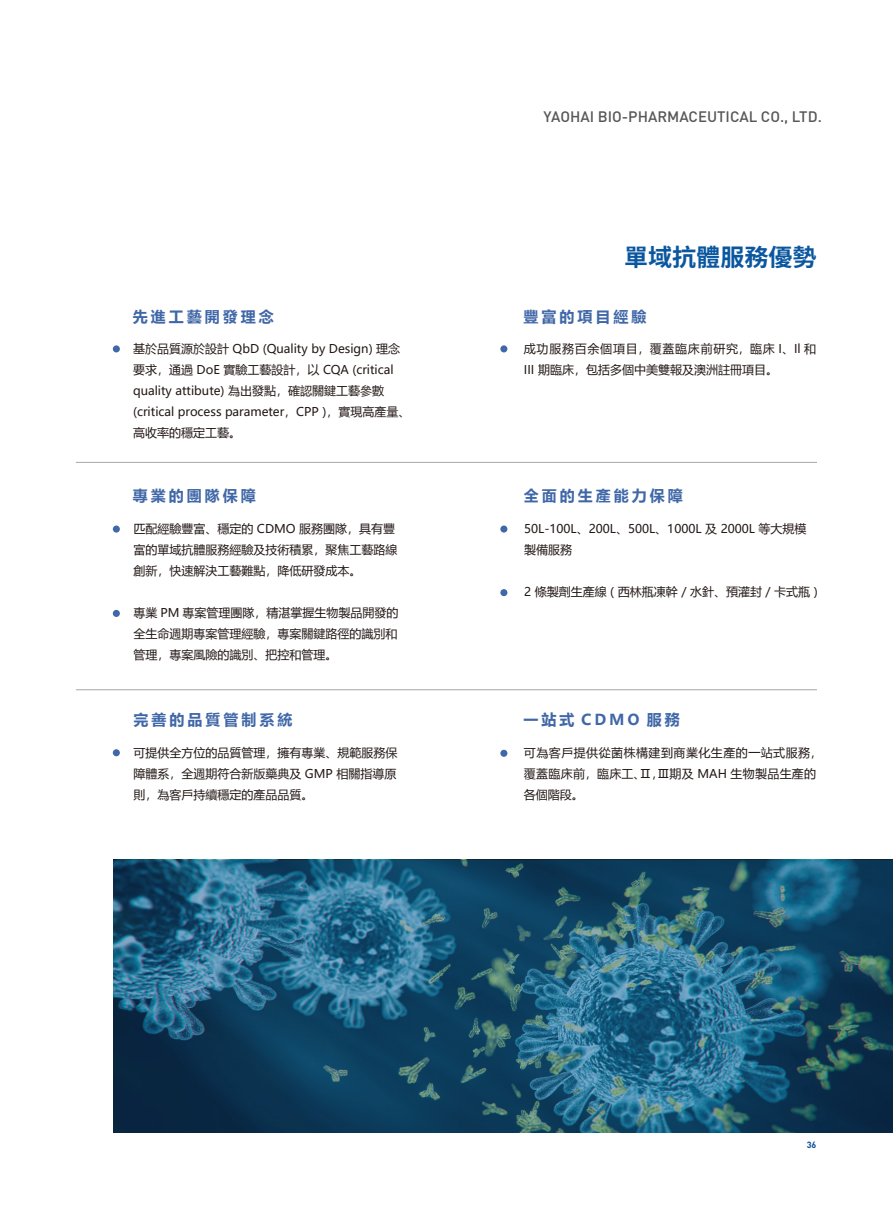
<style>
.page{position:relative;width:893px;height:1212px;background:#fff}
.page>*{position:absolute;margin:0;border:0;box-sizing:border-box;transform-origin:0 0}
.t1{font:700 24px "Source Han Sans CN";color:#0b579f}
.t2{font:700 15px "Microsoft Ya Hei";letter-spacing:.2em;color:#4067a7}
.t3{font:500 15px "DIN Pro";color:#585656}
.t4{font:12px/21px "Microsoft Ya Hei";color:#221815}
.t5{font:12px/21px "Microsoft Ya Hei";letter-spacing:.04em;color:#221815}
.t6{font:700 9px "DIN Pro";color:#0d509a}
</style>
<div class="page">
<hr style="left:76px;top:462px;width:741px;height:1px;background:#a7a7a8">
<hr style="left:76px;top:689px;width:741px;height:1px;background:#a7a7a8">
<div style="left:113px;top:525px;width:7px;height:8px;background:#4067a7;border-radius:50%"></div>
<div style="left:113px;top:610px;width:7px;height:7px;background:#4067a7;border-radius:50%"></div>
<div style="left:500px;top:525px;width:7px;height:8px;background:#4067a7;border-radius:50%"></div>
<div style="left:500px;top:589px;width:7px;height:7px;background:#4067a7;border-radius:50%"></div>
<div style="left:500px;top:750px;width:7px;height:7px;background:#4067a7;border-radius:50%"></div>
<div style="left:113px;top:749px;width:7px;height:7px;background:#4067a7;border-radius:50%"></div>
<div style="left:113px;top:345px;width:7px;height:7px;background:#4067a7;border-radius:50%"></div>
<div style="left:500px;top:345px;width:7px;height:7px;background:#4067a7;border-radius:50%"></div>
<svg style="left:113px;top:860px;width:779px;height:272px;background:#1d5572"></svg>
<p class="t3" style="left:544px;top:106px;width:280px">YAOHAI BIO-PHARMACEUTICAL CO., LTD.</p>
<h1 class="t1" style="left:624px;top:244px;width:194px">單域抗體服務優勢</h1>
<p class="t2" style="left:133px;top:306px;width:142px">先進工藝開發理念</p>
<p class="t2" style="left:524px;top:306px;width:124px">豐富的項目經驗</p>
<p class="t4" style="left:133px;top:338px;width:279px">基於品質源於設計 QbD (Quality by Design) 理念要求，通過 DoE 實驗工藝設計，以 CQA (critical quality attibute) 為出發點，確認關鍵工藝參數(critical process parameter，CPP )，實現高產量、高收率的穩定工藝。</p>
<p class="t4" style="left:524px;top:338px;width:294px">成功服務百余個項目，覆蓋臨床前研究，臨床 I、Il 和<br>III 期臨床，包括多個中美雙報及澳洲註冊項目。</p>
<p class="t2" style="left:133px;top:485px;width:124px">專業的團隊保障</p>
<p class="t2" style="left:524px;top:485px;width:160px">全面的生產能力保障</p>
<p class="t4" style="left:133px;top:518px;width:265px">匹配經驗豐富、穩定的 CDMO 服務團隊，具有豐富的單域抗體服務經驗及技術積累，聚焦工藝路線創新，快速解決工藝難點，降低研發成本。</p>
<p class="t4" style="left:133px;top:602px;width:267px;text-align:justify">專業 PM 專案管理團隊，精湛掌握生物製品開發的全生命週期專案管理經驗，專案關鍵路徑的識別和管理，專案風險的識別、把控和管理。</p>
<p class="t4" style="left:524px;top:518px;width:284px">50L-100L、200L、500L、1000L 及 2000L 等大規模製備服務</p>
<p class="t4" style="left:524px;top:581px;width:295px">2 條製劑生產線 ( 西林瓶凍幹 / 水針、預灌封 / 卡式瓶 )</p>
<p class="t2" style="left:134px;top:709px;width:160px">完善的品質管制系統</p>
<p class="t2" style="left:523px;top:709px;width:158px">一站式 CDMO 服務</p>
<p class="t4" style="left:133px;top:742px;width:265px;text-align:justify">可提供全方位的品質管理，擁有專業、規範服務保障體系，全週期符合新版藥典及 GMP 相關指導原則，為客戶持續穩定的產品品質。</p>
<p class="t5" style="left:524px;top:742px;width:300px">可為客戶提供從菌株構建到商業化生產的一站式服務，覆蓋臨床前，臨床工、Ⅱ，Ⅲ期及 MAH 生物製品生產的各個階段。</p>
<p class="t6" style="left:807px;top:1139px;width:11px">36</p>
</div>
